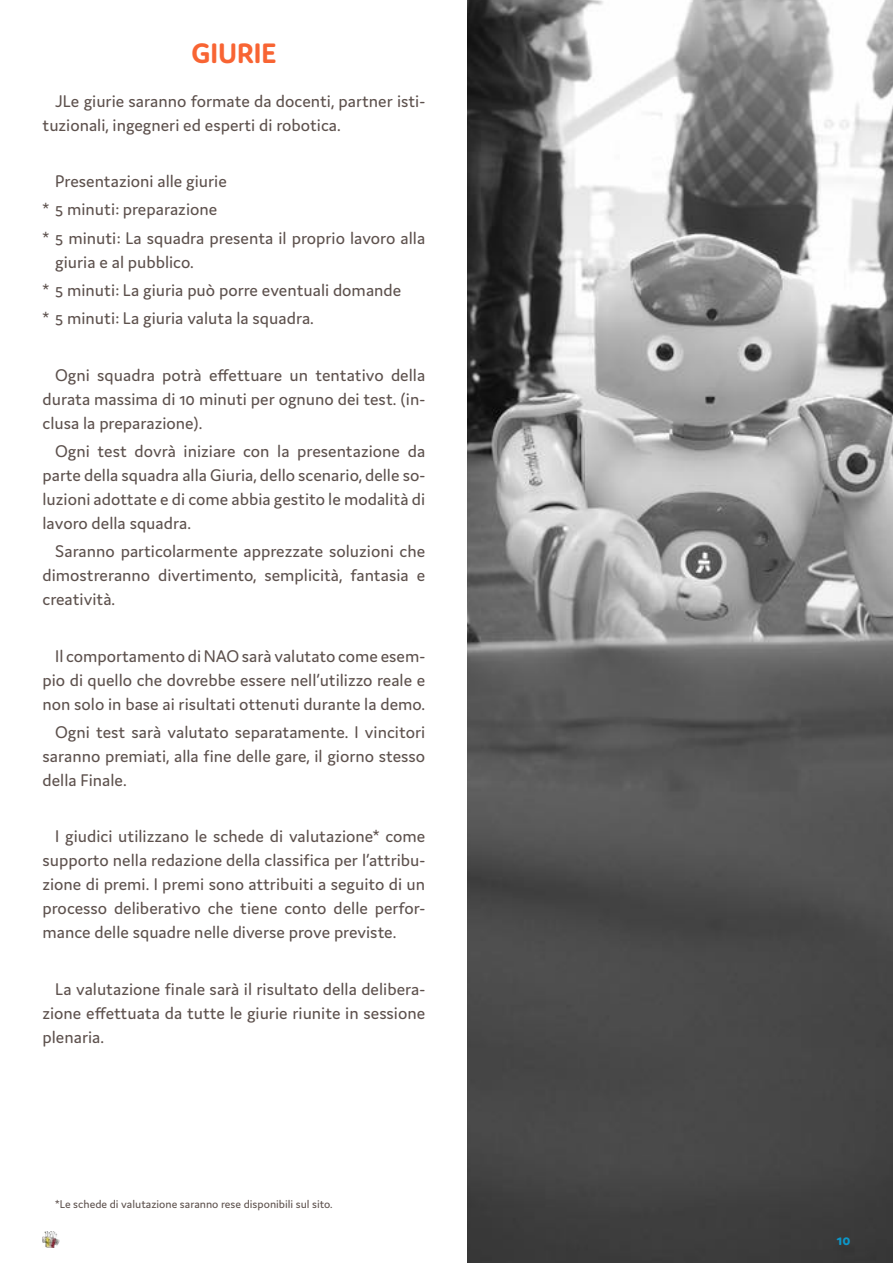
<style>
.page{position:relative;width:893px;height:1263px;background:#fff}
.page>*{position:absolute;margin:0;border:0;box-sizing:border-box;transform-origin:0 0}
.t1{font:700 30px "Domus";color:#f86433}
.t2{font:18px/24px "Domus";color:#5d514d;text-align:justify}
.t3{font:700 15px "Domus";color:#0c97c9}
.t4{font:12px "Domus";color:#5d514d}
</style>
<div class="page">
<img style="left:468px;top:0;width:425px;height:1263px">
<img style="left:43px;top:1231px;width:17px;height:17px">
<h1 class="t1" style="left:191px;top:36px;width:87px">GIURIE</h1>
<p class="t2" style="left:43px;top:89px;width:384px;text-indent:13px">JLe giurie saranno formate da docenti, partner isti&shy;tuzionali, ingegneri ed esperti di robotica.</p>
<p class="t2" style="left:43px;top:167px;width:384px;line-height:28.2px;text-align:left;text-indent:13px">Presentazioni alle giurie<br>* 5 minuti: preparazione<br>* 5 minuti: La squadra presenta il proprio lavoro alla</p>
<p class="t2" style="left:43px;top:247px;width:360px;line-height:28.2px;text-align:left;text-indent:13px">giuria e al pubblico.<br>* 5 minuti: La giuria può porre eventuali domande * 5 minuti: La giuria valuta la squadra.</p>
<p class="t2" style="left:43px;top:363px;width:384px;text-indent:13px">Ogni squadra potrà effettuare un tentativo della durata massima di 10 minuti per ognuno dei test. (in&shy;clusa la preparazione).</p>
<p class="t2" style="left:43px;top:439px;width:384px;text-indent:13px">Ogni test dovrà iniziare con la presentazione da parte della squadra alla Giuria, dello scenario, delle so&shy;luzioni adottate e di come abbia gestito le modalità di lavoro della squadra.</p>
<p class="t2" style="left:43px;top:539px;width:384px;text-indent:13px">Saranno particolarmente apprezzate soluzioni che dimostreranno divertimento, semplicità, fantasia e creatività.</p>
<p class="t2" style="left:43px;top:644px;width:384px;text-indent:13px">Il comportamento di NAO sarà valutato come esem&shy;pio di quello che dovrebbe essere nell’utilizzo reale e non solo in base ai risultati ottenuti durante la demo.</p>
<p class="t2" style="left:43px;top:720px;width:384px;text-indent:13px">Ogni test sarà valutato separatamente. I vincitori saranno premiati, alla fine delle gare, il giorno stesso della Finale.</p>
<p class="t2" style="left:43px;top:824px;width:384px;text-indent:13px">I giudici utilizzano le schede di valutazione* come supporto nella redazione della classifica per l’attribu&shy;zione di premi. I premi sono attribuiti a seguito di un processo deliberativo che tiene conto delle perfor&shy;mance delle squadre nelle diverse prove previste.</p>
<p class="t2" style="left:43px;top:977px;width:384px;text-indent:13px">La valutazione finale sarà il risultato della delibera&shy;zione effettuata da tutte le giurie riunite in sessione plenaria.</p>
<p class="t4" style="left:55px;top:1197px;width:279px">*Le schede di valutazione saranno rese disponibili sul sito.</p>
<p class="t3" style="left:837px;top:1231px;width:15px">10</p>
</div>
